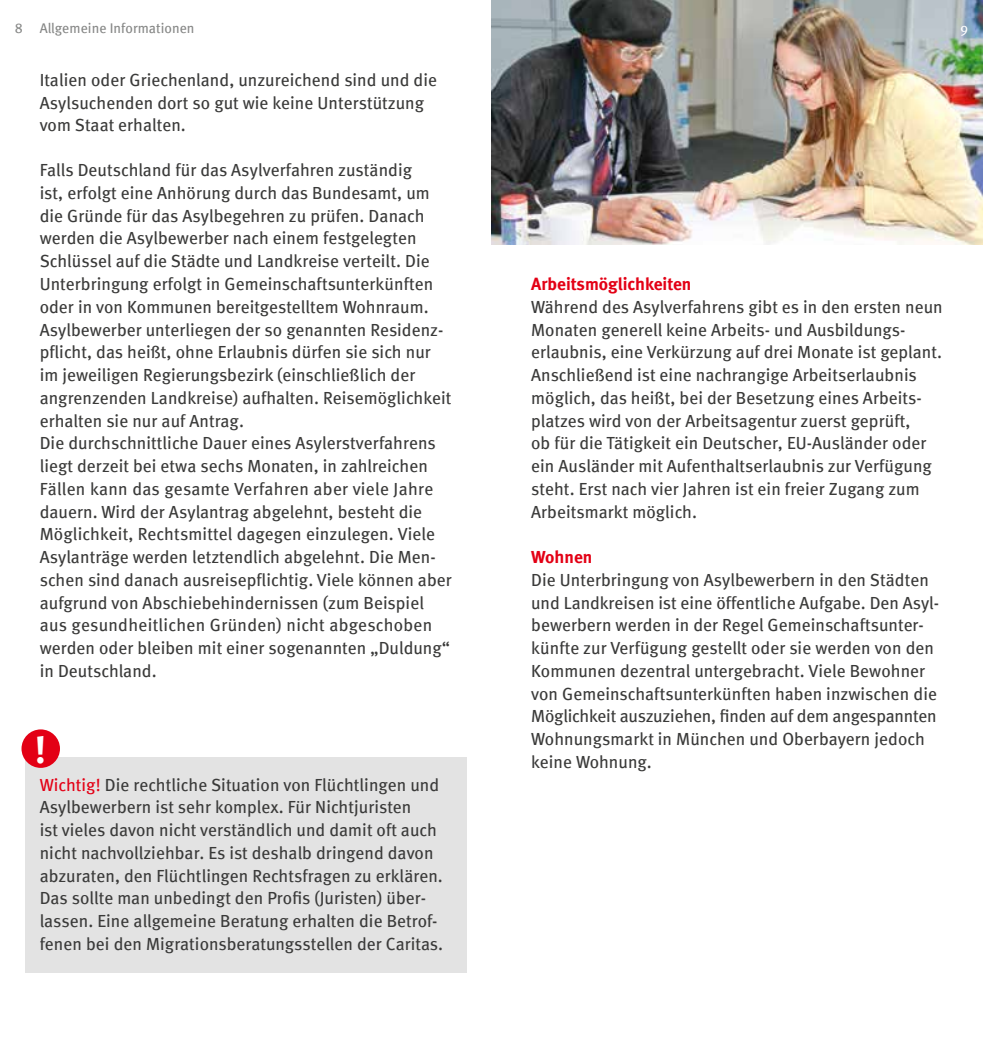
<style>
.page{position:relative;width:983px;height:1042px;background:#fff}
.page>*{position:absolute;margin:0;border:0;box-sizing:border-box;transform-origin:0 0}
.t1{font:700 38.5px "Meta";color:#fff}
.t2{font:17.5px/22.8px "Meta";letter-spacing:.005em;color:#3a3a39}
.t3{font:700 17.5px "Meta";color:#e30015}
.t4{font:14px "Meta";letter-spacing:.005em;color:#868786}
.t5{font:14px "Meta";color:#fff}
.s1{color:#e30015}
</style>
<div class="page">
<img style="left:491px;top:0;width:491px;height:244px">
<div style="left:25px;top:757px;width:441px;height:215px;background:#e3e3e3"></div>
<div style="left:21px;top:729px;width:39px;height:39px;background:#e30015;border-radius:50%"></div>
<p class="t4" style="left:40px;top:20px;width:156px">Allgemeine Informationen</p>
<p class="t4" style="left:15px;top:20px;width:10px">8</p>
<p class="t5" style="left:960px;top:20px;width:9px">9</p>
<p class="t2" style="left:40px;top:68px;width:398px">Italien oder Griechenland, unzureichend sind und die<br>Asylsuchenden dort so gut wie keine Unterstützung vom Staat erhalten.</p>
<p class="t2" style="left:40px;top:158px;width:413px">Falls Deutschland für das Asylverfahren zuständig<br>ist, erfolgt eine Anhörung durch das Bundesamt, um die Gründe für das Asylbegehren zu prüfen. Danach werden die Asylbewerber nach einem festgelegten Schlüssel auf die Städte und Landkreise verteilt. Die Unterbringung erfolgt in Gemeinschaftsunterkünften oder in von Kommunen bereitgestelltem Wohnraum.<br>Asylbewerber unterliegen der so genannten Residenz&shy;pflicht, das heißt, ohne Erlaubnis dürfen sie sich nur im jeweiligen Regierungsbezirk (einschließlich der angrenzenden Landkreise) aufhalten. Reisemöglichkeit erhalten sie nur auf Antrag.<br>Die durchschnittliche Dauer eines Asylerstverfahrens liegt derzeit bei etwa sechs Monaten, in zahlreichen Fällen kann das gesamte Verfahren aber viele Jahre dauern. Wird der Asylantrag abgelehnt, besteht die Möglichkeit, Rechtsmittel dagegen einzulegen. Viele Asylanträge werden letztendlich abgelehnt. Die Men&shy;schen sind danach ausreisepflichtig. Viele können aber aufgrund von Abschiebehindernissen (zum Beispiel aus gesundheitlichen Gründen) nicht abgeschoben werden oder bleiben mit einer sogenannten „Duldung“ in Deutschland.</p>
<p class="t3" style="left:531px;top:273px;width:162px">Arbeitsmöglichkeiten</p>
<p class="t2" style="left:531px;top:295px;width:413px">Während des Asylverfahrens gibt es in den ersten neun Monaten generell keine Arbeits- und Ausbildungs&shy;erlaubnis, eine Verkürzung auf drei Monate ist geplant.<br>Anschließend ist eine nachrangige Arbeitserlaubnis möglich, das heißt, bei der Besetzung eines Arbeits&shy;platzes wird von der Arbeitsagentur zuerst geprüft,<br>ob für die Tätigkeit ein Deutscher, EU-Ausländer oder ein Ausländer mit Aufenthaltserlaubnis zur Verfügung steht. Erst nach vier Jahren ist ein freier Zugang zum Arbeitsmarkt möglich.</p>
<p class="t3" style="left:531px;top:546px;width:63px">Wohnen</p>
<p class="t2" style="left:531px;top:568px;width:409px">Die Unterbringung von Asylbewerbern in den Städten und Landkreisen ist eine öffentliche Aufgabe. Den Asyl&shy;bewerbern werden in der Regel Gemeinschaftsunter&shy;künfte zur Verfügung gestellt oder sie werden von den Kommunen dezentral untergebracht. Viele Bewohner von Gemeinschaftsunterkünften haben inzwischen die Möglichkeit auszuziehen, finden auf dem angespannten Wohnungsmarkt in München und Oberbayern jedoch keine Wohnung.</p>
<h1 class="t1" style="left:35px;top:726px;width:13px">!</h1>
<p class="t2" style="left:40px;top:773px;width:405px"><span class="s1">Wichtig!</span> Die rechtliche Situation von Flüchtlingen und Asylbewerbern ist sehr komplex. Für Nichtjuristen<br>ist vieles davon nicht verständlich und damit oft auch nicht nachvollziehbar. Es ist deshalb dringend davon abzuraten, den Flüchtlingen Rechtsfragen zu erklären.<br>Das sollte man unbedingt den Profis (Juristen) über&shy;lassen. Eine allgemeine Beratung erhalten die Betrof&shy;fenen bei den Migrationsberatungsstellen der Caritas.</p>
</div>
